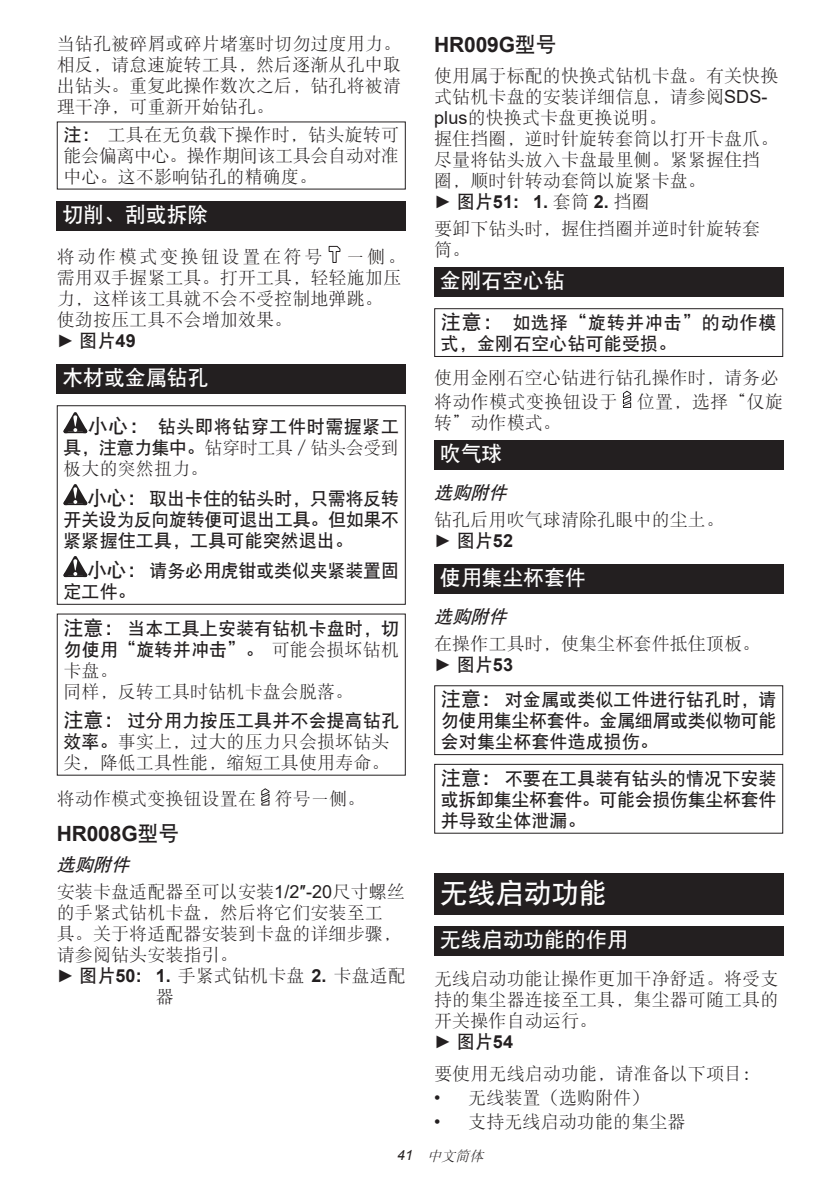
<style>
.page{position:relative;width:840px;height:1191px;background:#fff}
.page>*{position:absolute;margin:0;border:0;box-sizing:border-box;transform-origin:0 0}
.t1{font:28px "DFP Hei W7";letter-spacing:-.01em;color:#fff}
.t2{font:21px "DFP Hei W7";letter-spacing:-.01em;color:#fff}
.t3{font:700 21px "Arial";letter-spacing:-.01em;color:#231f20}
.t4{font:18px/21px "DFP Song W3";letter-spacing:.005em;color:#231f20}
.t5{font:18px/21px "DFP Hei W7";letter-spacing:.005em;color:#231f20}
.t6{font:18px/21px "DFP Hei W7";letter-spacing:.03em;color:#231f20}
.t7{font:18px/21px "DFP Hei W7";letter-spacing:-.02em;color:#231f20}
.t8{font:18px/21px "DFP Song W3";letter-spacing:-.02em;color:#231f20}
.t9{font:700 18px "Arial";color:#231f20}
.t10{font:18px "DFP Song W3";letter-spacing:.145em;color:#231f20}
.t11{font:italic 18px "DFP Hei W7";color:#231f20}
.t12{font:italic 14px "DFP Song W3";color:#231f20}
.s1{font-family:"DFP Hei W7"}
.s2{font-family:"Arial"}
.s3{font-family:"Arial";font-weight:700}
.s4{font-size:20px}
.s5{font-family:"DFP Song W3"}
.s6{font-family:"DFP Hei W7";font-weight:400}
.s7{font-weight:400}
.s8{font-family:"DFP Song W3";font-weight:400}
</style>
<div class="page">
<div style="left:57px;top:201px;width:348px;height:29px;background:#231f20"></div>
<svg style="left:328px;top:245px;width:13px;height:18px"></svg>
<div style="left:57px;top:364px;width:348px;height:30px;background:#231f20"></div>
<svg style="left:63px;top:412px;width:24px;height:21px"></svg>
<svg style="left:63px;top:484px;width:24px;height:21px"></svg>
<svg style="left:63px;top:556px;width:24px;height:21px"></svg>
<div style="left:57px;top:405px;width:348px;height:200px;border:1px solid #231f20"></div>
<svg style="left:261px;top:788px;width:9px;height:18px"></svg>
<div style="left:434px;top:267px;width:348px;height:30px;background:#231f20"></div>
<div style="left:434px;top:308px;width:348px;height:49px;border:1px solid #231f20"></div>
<svg style="left:623px;top:390px;width:8px;height:18px"></svg>
<div style="left:434px;top:440px;width:348px;height:30px;background:#231f20"></div>
<div style="left:434px;top:564px;width:348px;height:29px;background:#231f20"></div>
<div style="left:434px;top:685px;width:348px;height:70px;border:1px solid #231f20"></div>
<div style="left:434px;top:764px;width:348px;height:69px;border:1px solid #231f20"></div>
<div style="left:434px;top:873px;width:348px;height:41px;background:#231f20"></div>
<div style="left:434px;top:926px;width:348px;height:29px;background:#231f20"></div>
<p class="t4" style="left:57px;top:33px;width:345px;text-align:justify">当钻孔被碎屑或碎片堵塞时切勿过度用力。相反，请怠速旋转工具，然后逐渐从孔中取出钻头。重复此操作数次之后，钻孔将被清理干净，可重新开始钻孔。</p>
<p class="t4" style="left:63px;top:124px;width:337px;text-align:justify"><span class="s1">注：</span>工具在无负载下操作时，钻头旋转可能会偏离中心。操作期间该工具会自动对准中心。这不影响钻孔的精确度。</p>
<p class="t2" style="left:62px;top:204px;width:147px">切削、刮或拆除</p>
<p class="t10" style="left:57px;top:247px;width:267px">将动作模式变换钮设置在符号</p>
<p class="t4" style="left:57px;top:246px;width:350px;text-indent:289px">一侧。需用双手握紧工具。打开工具，轻轻施加压力，这样该工具就不会不受控制地弹跳。<br>使劲按压工具不会增加效果。</p>
<p class="t5" style="left:57px;top:330px;width:80px"><span class="s2">►</span> 图片<span class="s3">49</span></p>
<p class="t2" style="left:62px;top:367px;width:147px">木材或金属钻孔</p>
<p class="t6" style="left:88px;top:416px;width:312px"><span class="s4">小心：</span>钻头即将钻穿工件时需握紧工</p>
<p class="t8" style="left:63px;top:437px;width:337px"><span class="s1">具，注意力集中。</span>钻穿时工具／钻头会受到极大的突然扭力。</p>
<p class="t5" style="left:63px;top:488px;width:337px;text-align:justify;text-indent:24px"><span class="s4">小心：</span>取出卡住的钻头时，只需将反转开关设为反向旋转便可退出工具。但如果不紧紧握住工具，工具可能突然退出。</p>
<p class="t5" style="left:63px;top:560px;width:337px;text-indent:24px"><span class="s4">小心：</span>请务必用虎钳或类似夹紧装置固定工件。</p>
<p class="t5" style="left:63px;top:617px;width:337px"><span class="s4">注意：</span>当本工具上安装有钻机卡盘时，切勿使用“旋转并冲击”。<span class="s5">可能会损坏钻机</span></p>
<p class="t4" style="left:63px;top:659px;width:291px">卡盘。<br>同样，反转工具时钻机卡盘会脱落。</p>
<p class="t5" style="left:63px;top:710px;width:337px"><span class="s4">注意：</span>过分用力按压工具并不会提高钻孔</p>
<p class="t4" style="left:63px;top:731px;width:327px"><span class="s1">效率。</span>事实上，过大的压力只会损坏钻头尖，降低工具性能，缩短工具使用寿命。</p>
<p class="t4" style="left:57px;top:788px;width:310px">将动作模式变换钮设置在 符号一侧。</p>
<p class="t3" style="left:57px;top:819px;width:124px">HR008G<span class="s6">型号</span></p>
<p class="t11" style="left:57px;top:855px;width:79px">选购附件</p>
<p class="t4" style="left:57px;top:880px;width:349px">安装卡盘适配器至可以安装<span class="s2">1/2″-20</span>尺寸螺丝</p>
<p class="t4" style="left:57px;top:901px;width:327px">的手紧式钻机卡盘，然后将它们安装至工</p>
<p class="t4" style="left:57px;top:923px;width:345px">具。关于将适配器安装到卡盘的详细步骤，</p>
<p class="t4" style="left:57px;top:944px;width:182px">请参阅钻头安装指引。</p>
<p class="t4" style="left:57px;top:965px;width:350px"><span class="s2">►</span> <span class="s1">图片</span><span class="s3">50: 1.</span> 手紧式钻机卡盘 <span class="s3">2.</span> 卡盘适配</p>
<p class="t4" style="left:156px;top:986px;width:19px">器</p>
<p class="t3" style="left:434px;top:30px;width:124px">HR009G<span class="s6">型号</span></p>
<p class="t4" style="left:434px;top:65px;width:345px">使用属于标配的快换式钻机卡盘。有关快换式钻机卡盘的安装详细信息，请参阅<span class="s2">SDS&shy;plus</span>的快换式卡盘更换说明。<br>握住挡圈，逆时针旋转套筒以打开卡盘爪。尽量将钻头放入卡盘最里侧。紧紧握住挡圈，顺时针转动套筒以旋紧卡盘。</p>
<p class="t9" style="left:434px;top:189px;width:217px"><span class="s7">►</span> <span class="s6">图片</span>51: 1. <span class="s8">套筒</span> 2. <span class="s8">挡圈</span></p>
<p class="t4" style="left:434px;top:218px;width:327px">要卸下钻头时，握住挡圈并逆时针旋转套筒。</p>
<p class="t2" style="left:439px;top:270px;width:127px">金刚石空心钻</p>
<p class="t6" style="left:440px;top:312px;width:337px"><span class="s4">注意：</span>如选择“旋转并冲击”的动作模式，金刚石空心钻可能受损。</p>
<p class="t4" style="left:434px;top:365px;width:350px;line-height:24.2px">使用金刚石空心钻进行钻孔操作时，请务必将动作模式变换钮设于 位置，选择“仅旋</p>
<p class="t4" style="left:434px;top:412px;width:128px">转”动作模式。</p>
<p class="t2" style="left:439px;top:443px;width:64px">吹气球</p>
<p class="t11" style="left:434px;top:484px;width:79px">选购附件</p>
<p class="t4" style="left:434px;top:509px;width:291px">钻孔后用吹气球清除孔眼中的尘土。</p>
<p class="t5" style="left:434px;top:530px;width:80px"><span class="s2">►</span> 图片<span class="s3">52</span></p>
<p class="t2" style="left:439px;top:567px;width:147px">使用集尘杯套件</p>
<p class="t11" style="left:434px;top:607px;width:79px">选购附件</p>
<p class="t4" style="left:434px;top:633px;width:327px">在操作工具时，使集尘杯套件抵住顶板。</p>
<p class="t5" style="left:440px;top:646px;width:337px;line-height:35.4px;text-indent:-7px"><span class="s2">►</span> 图片<span class="s3">53<br></span><span class="s4">注意：</span>对金属或类似工件进行钻孔时，请</p>
<p class="t7" style="left:440px;top:710px;width:337px">勿使用集尘杯套件。金属细屑或类似物可能会对集尘杯套件造成损伤。</p>
<p class="t5" style="left:440px;top:768px;width:337px;text-align:justify"><span class="s4">注意：</span>不要在工具装有钻头的情况下安装或拆卸集尘杯套件。可能会损伤集尘杯套件并导致尘体泄漏。</p>
<h1 class="t1" style="left:439px;top:879px;width:168px">无线启动功能</h1>
<p class="t2" style="left:439px;top:928px;width:189px">无线启动功能的作用</p>
<p class="t4" style="left:434px;top:967px;width:345px;text-align:justify">无线启动功能让操作更加干净舒适。将受支持的集尘器连接至工具，集尘器可随工具的开关操作自动运行。</p>
<p class="t5" style="left:434px;top:1031px;width:80px"><span class="s2">►</span> 图片<span class="s3">54</span></p>
<p class="t4" style="left:434px;top:1063px;width:327px">要使用无线启动功能，请准备以下项目：</p>
<p class="t4" style="left:434px;top:1087px;width:216px"><span class="s2">•</span> 无线装置（选购附件）</p>
<p class="t4" style="left:434px;top:1111px;width:253px"><span class="s2">•</span> 支持无线启动功能的集尘器</p>
<p class="t12" style="left:397px;top:1148px;width:91px"><span class="s2">4 1</span> 中文简体</p>
</div>
